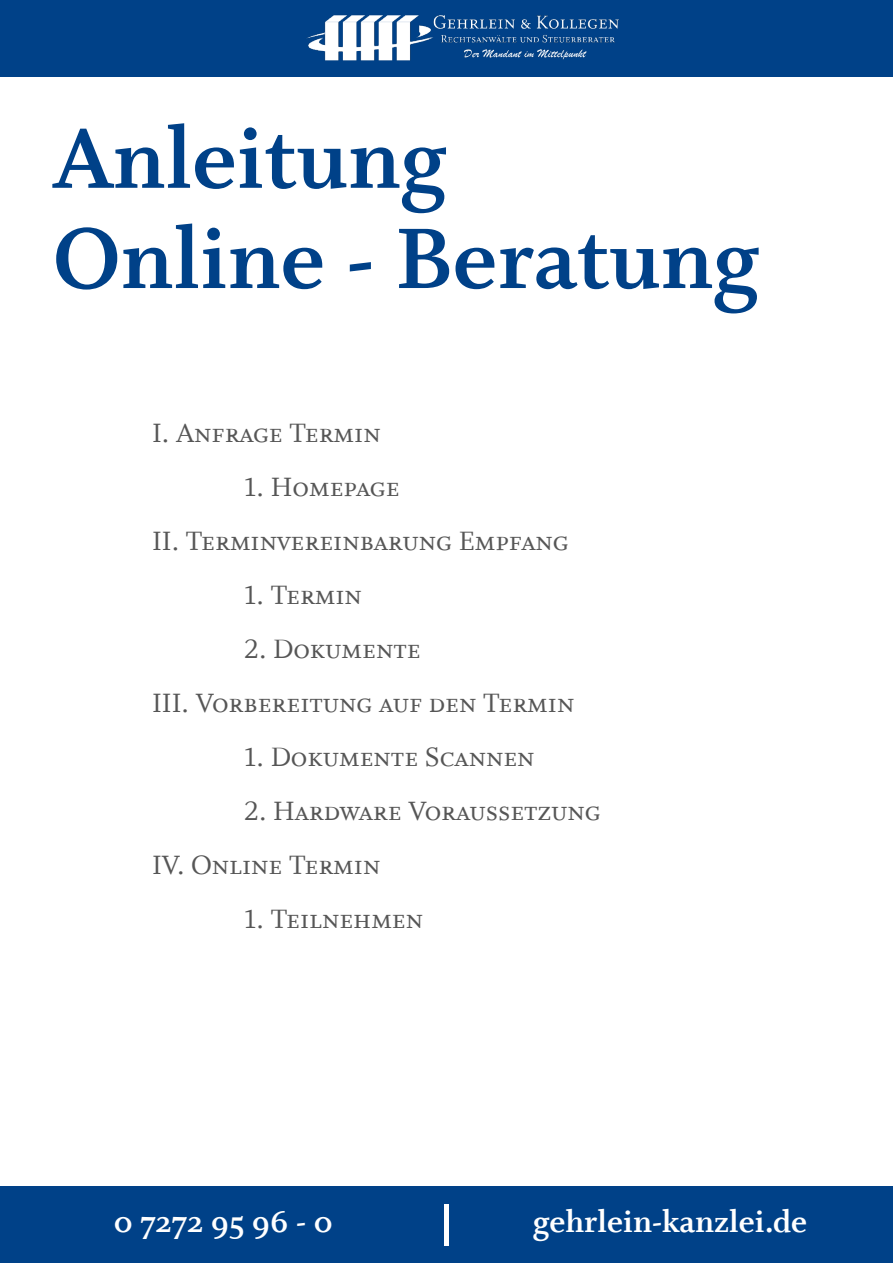
<style>
.page{position:relative;width:893px;height:1263px;background:#fff}
.page>*{position:absolute;margin:0;border:0;box-sizing:border-box;transform-origin:0 0}
.t1{font:96px/100.2px "Whitman Bold Os F";color:#004188}
.t2{font:34.5px "Whitman Bold Os F";color:#fff}
.t3{font:30px/54px "Whitman Small Caps LF";color:#565656}
</style>
<div class="page">
<div style="left:0;top:0;width:893px;height:77px;background:#004188"></div>
<div style="left:0;top:1186px;width:893px;height:77px;background:#004188"></div>
<div style="left:444px;top:1204px;width:5px;height:41px;background:#fff"></div>
<img style="left:306px;top:15px;width:313px;height:46px">
<h1 class="t1" style="left:53px;top:118px;width:707px">Anleitung<br>Online - Beratung</h1>
<p class="t3" style="left:152px;top:409px;width:230px">I. Anfrage Termin</p>
<p class="t3" style="left:152px;top:463px;width:418px;text-indent:92px">1. Homepage<br>II. Terminvereinbarung Empfang</p>
<p class="t3" style="left:244px;top:571px;width:119px">1. Termin</p>
<p class="t3" style="left:152px;top:625px;width:424px;text-indent:92px">2. Dokumente<br>III. Vorbereitung auf den Termin</p>
<p class="t3" style="left:244px;top:733px;width:292px">1. Dokumente Scannen</p>
<p class="t3" style="left:152px;top:787px;width:450px;text-indent:92px">2. Hardware Voraussetzung<br>IV. Online Termin</p>
<p class="t3" style="left:244px;top:895px;width:180px">1. Teilnehmen</p>
<p class="t2" style="left:114px;top:1208px;width:220px">072729596-0</p>
<p class="t2" style="left:533px;top:1207px;width:276px">gehrlein-kanzlei.de</p>
</div>
